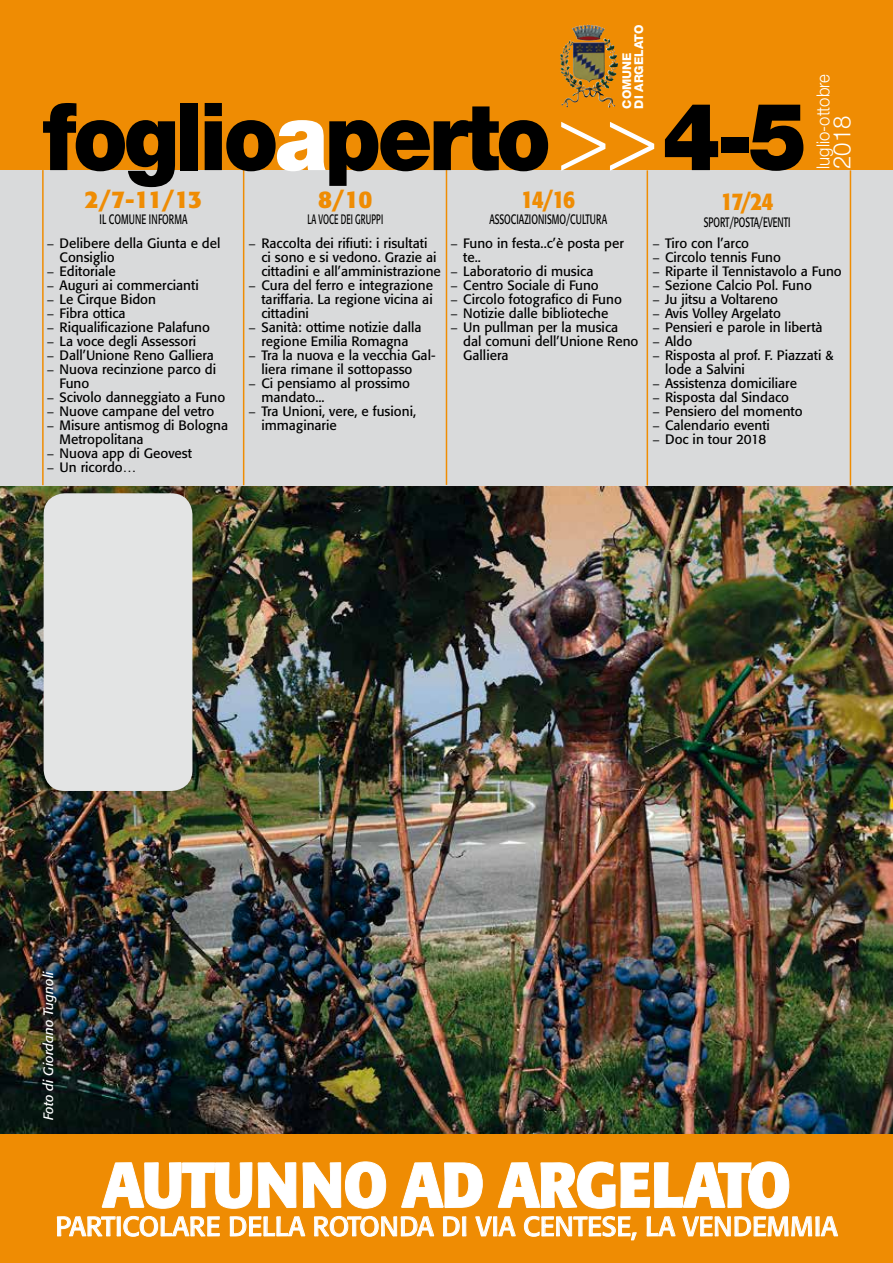
<style>
.page{position:relative;width:893px;height:1263px;background:#fff}
.page>*{position:absolute;margin:0;border:0;box-sizing:border-box;transform-origin:0 0}
.t1{font:900 94.05px "Helvetica Neue";letter-spacing:-.04em;color:#000;scale:.93 1}
.t2{font:700 63px "Formata";letter-spacing:-.03em;color:#fff;scale:.96 1}
.t3{font:27px "Formata";color:#fff}
.t4{font:700 24px "Formata";letter-spacing:-.05em;color:#ef8c03}
.t5{font:700 24px "Formata";letter-spacing:-.05em;color:#ef8c03;scale:.86 1}
.t6{font:300 24px "Helvetica Neue";color:#fff}
.t7{font:300 18px "Helvetica Neue";color:#fff;scale:.93 1}
.t8{font:13.5px/14px "Formata";color:#000}
.t9{font:13.5px "Formata";color:#000;scale:.66 1}
.t10{font:italic 13.5px "Formata";color:#fff}
.t11{font:13.5px "Formata";color:#000;scale:.65 1}
.t12{font:13.5px "Formata";letter-spacing:.02em;color:#000;scale:.66 1}
.t13{font:13.5px "Formata";color:#000;scale:.59 1}
.t14{font:800 12.15px/12.1px "Helvetica Neue";color:#fff}
.s1{color:#fff}
.s2{font-weight:300;color:#fff}
</style>
<div class="page">
<img style="left:0;top:485px;width:893px;height:649px">
<div style="left:0;top:1134px;width:893px;height:129px;background:#ef8c03"></div>
<div style="left:0;top:0;width:893px;height:170px;background:#ef8c03"></div>
<img style="left:572px;top:25px;width:26px;height:16px">
<div style="left:0;top:170px;width:893px;height:315px;background:#d9dadb"></div>
<svg style="left:57px;top:1113px;width:781px;height:128px"></svg>
<div style="left:44px;top:493px;width:148px;height:298px;background:#e3e4e4;border-radius:21px"></div>
<hr style="left:42px;top:170px;width:2px;height:315px;background:#ef8c03">
<hr style="left:243px;top:170px;width:1px;height:315px;background:#ef8c03">
<hr style="left:446px;top:170px;width:1px;height:315px;background:#ef8c03">
<hr style="left:647px;top:170px;width:1px;height:315px;background:#ef8c03">
<hr style="left:850px;top:170px;width:1px;height:315px;background:#ef8c03">
<p class="t14" style="left:621px;top:109px;width:86px;rotate:-90deg">COMUNE<br>DI ARGELATO</p>
<h1 class="t1" style="left:43px;top:80px;width:824px">foglio<span class="s1">a</span>perto <span class="s2">&gt;&gt;</span> 4-5</h1>
<h3 class="t4" style="left:85px;top:185px;width:119px">2/7-11/13</h3>
<p class="t12" style="left:100px;top:211px;width:135px">IL COMUNE INFORMA</p>
<h3 class="t4" style="left:318px;top:185px;width:56px">8/10</h3>
<p class="t13" style="left:307px;top:211px;width:130px">LA VOCE DEI GRUPPI</p>
<h3 class="t5" style="left:521px;top:185px;width:64px">14/16</h3>
<p class="t9" style="left:489px;top:211px;width:180px">ASSOCIAZIONISMO/CULTURA</p>
<h3 class="t5" style="left:721px;top:187px;width:63px">17/24</h3>
<p class="t11" style="left:704px;top:214px;width:135px">SPORT/POSTA/EVENTI</p>
<h3 class="t7" style="left:812px;top:169px;width:104px;rotate:-90deg">luglio-ottobre</h3>
<h3 class="t6" style="left:827px;top:169px;width:55px;rotate:-90deg">2018</h3>
<p class="t8" style="left:60px;top:237px;width:170px">Delibere della Giunta e del<br>Consiglio<br>Editoriale<br>Auguri ai commercianti<br>Le Cirque Bidon<br>Fibra ottica<br>Riqualificazione Palafuno<br>La voce degli Assessori<br>Dall’Unione Reno Galliera<br>Nuova recinzione parco di<br>Funo<br>Scivolo danneggiato a Funo<br>Nuove campane del vetro<br>Misure antismog di Bologna<br>Metropolitana<br>Nuova app di Geovest<br>Un ricordo…</p>
<p class="t8" style="left:261px;top:237px;width:181px">Raccolta dei rifiuti: i risultati<br>ci sono e si vedono. Grazie ai cittadini e all’amministrazione<br>Cura del ferro e integrazione tariffaria. La regione vicina ai cittadini<br>Sanità: ottime notizie dalla regione Emilia Romagna<br>Tra la nuova e la vecchia Gal&shy;liera rimane il sottopasso<br>Ci pensiamo al prossimo mandato...<br>Tra Unioni, vere, e fusioni, immaginarie</p>
<p class="t8" style="left:463px;top:237px;width:177px">Funo in festa..c’è posta per te..<br>Laboratorio di musica<br>Centro Sociale di Funo<br>Circolo fotografico di Funo<br>Notizie dalle biblioteche<br>Un pullman per la musica dal comuni dell’Unione Reno<br>Galliera</p>
<p class="t8" style="left:665px;top:236px;width:178px">Tiro con l’arco<br>Circolo tennis Funo<br>Riparte il Tennistavolo a Funo<br>Sezione Calcio Pol. Funo<br>Ju jitsu a Voltareno<br>Avis Volley Argelato<br>Pensieri e parole in libertà<br>Aldo<br>Risposta al prof. F. Piazzati &amp; lode a Salvini<br>Assistenza domiciliare<br>Risposta dal Sindaco<br>Pensiero del momento<br>Calendario eventi<br>Doc in tour 2018</p>
<p class="t10" style="left:40px;top:1120px;width:150px;rotate:-90deg">Foto di Giordano Tugnoli</p>
<h2 class="t2" style="left:102px;top:1145px;width:719px">AUTUNNO AD ARGELATO</h2>
<h3 class="t3" style="left:55px;top:1210px;width:784px">PARTICOLARE DELLA ROTONDA DI VIA CENTESE, LA VENDEMMIA</h3>
</div>
